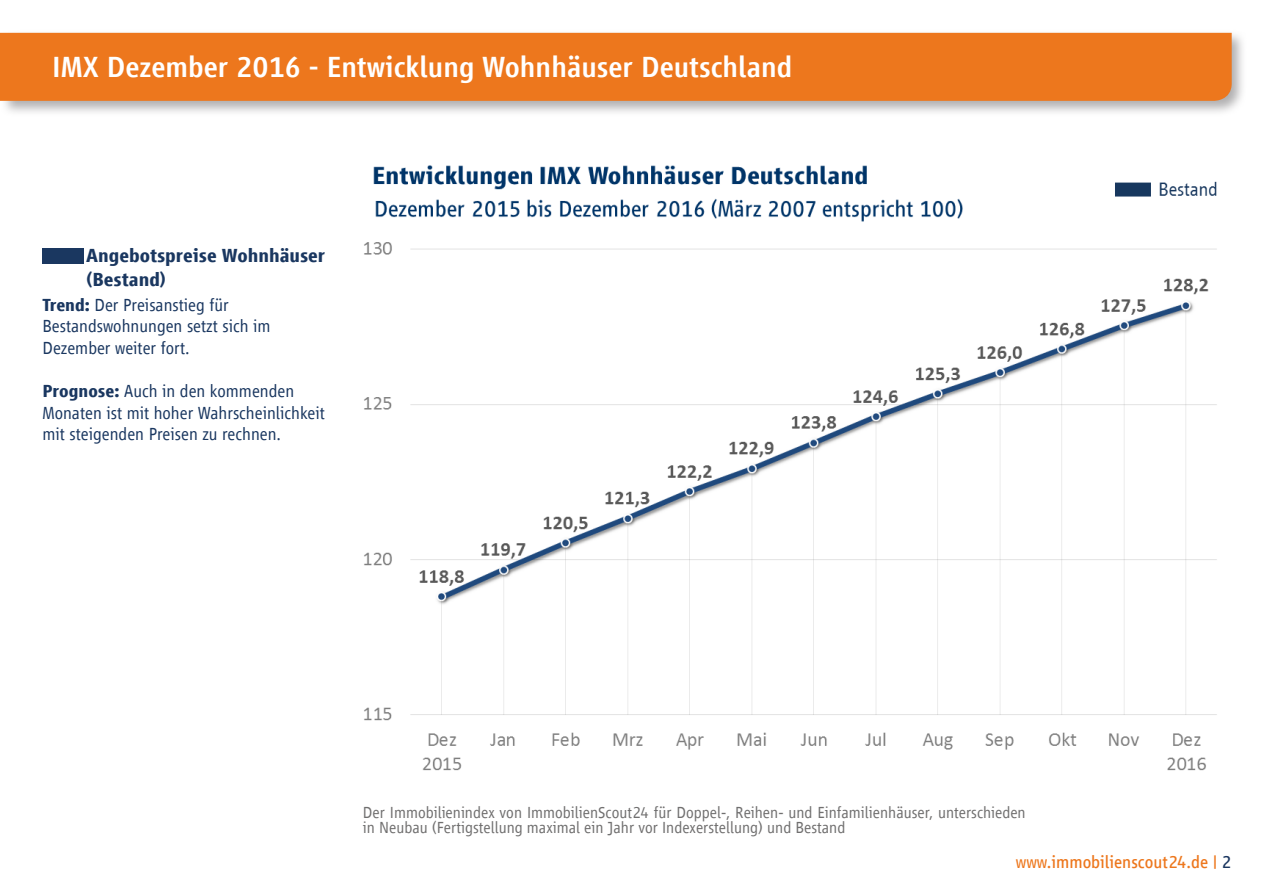
<style>
.page{position:relative;width:1263px;height:893px;background:#fff}
.page>*{position:absolute;margin:0;border:0;box-sizing:border-box;transform-origin:0 0}
.t1{font:500 30px "Scout Vialog";color:#fff}
.t2{font:700 19.5px/23.4px "Scout Vialog";color:#1a3760}
.t3{font:300 18px/21.6px "Scout Vialog";color:#1a3760}
.t4{font:18px "Scout Vialog";color:#ed771d}
.t5{font:300 16.5px/15px "Scout Vialog";color:#706f6f}
.s1{font-weight:700}
.s2{color:#1b3760}
</style>
<div class="page">
<svg style="left:0;top:32px;width:1243px;height:81px"></svg>
<div style="left:0;top:33px;width:1232px;height:68px;background:#ed771d"></div>
<img style="left:364px;top:165px;width:853px;height:606px">
<div style="left:43px;top:248px;width:41px;height:16px;background:#1a3760"></div>
<h1 class="t1" style="left:52px;top:50px;width:742px">IMX Dezember 2016 - Entwicklung Wohnhäuser Deutschland</h1>
<p class="t2" style="left:86px;top:244px;width:241px">Angebotspreise Wohnhäuser (Bestand)</p>
<p class="t3" style="left:43px;top:294px;width:229px"><span class="s1">Trend:</span> Der Preisanstieg für<br>Bestandswohnungen setzt sich im<br>Dezember weiter fort.</p>
<p class="t3" style="left:43px;top:381px;width:284px"><span class="s1">Prognose:</span> Auch in den kommenden<br>Monaten ist mit hoher Wahrscheinlichkeit mit steigenden Preisen zu rechnen.</p>
<p class="t5" style="left:363px;top:805px;width:664px">Der Immobilienindex von ImmobilienScout24 für Doppel-, Reihen- und Einfamilienhäuser, unterschieden in Neubau (Fertigstellung maximal ein Jahr vor Indexerstellung) und Bestand</p>
<p class="t4" style="left:1016px;top:852px;width:217px">www.immobilienscout24.de | <span class="s2">2</span></p>
</div>
